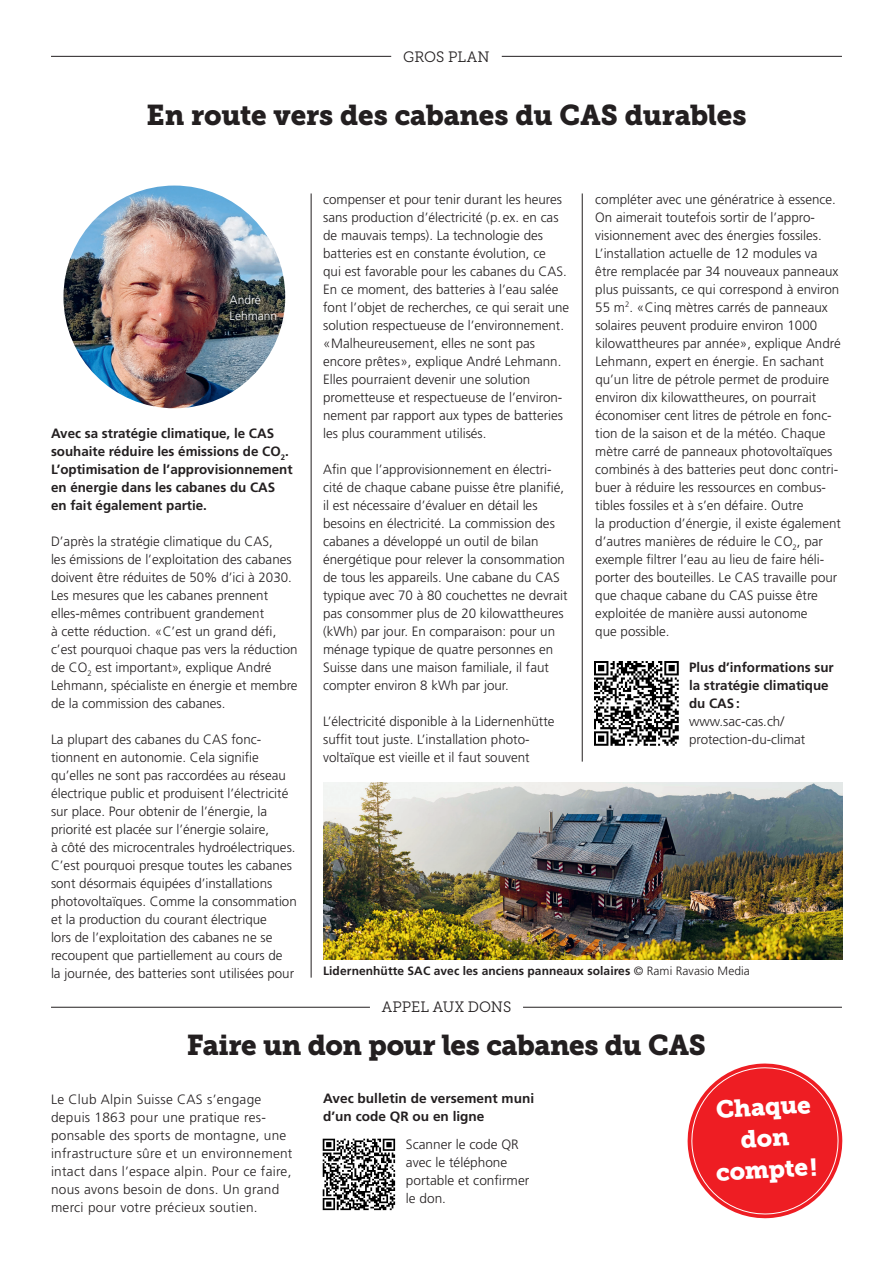
<style>
.page{position:relative;width:893px;height:1263px;background:#fff}
.page>*{position:absolute;margin:0;border:0;box-sizing:border-box;transform-origin:0 0}
.t1{font:28.5px "Museo Slab 900";letter-spacing:-.015em;color:#231f20}
.t2{font:24.45px/31.3px "Museo Slab 900";color:#fff;text-align:center}
.t3{font:15px "Museo Slab 300";color:#231f20}
.t4{font:300 13.5px/18px "Frutiger LT Std";color:#231f20}
.t5{font:700 13.5px/18px "Frutiger LT Std";color:#231f20}
.t6{font:300 13.5px/18px "Frutiger LT Std";letter-spacing:.02em;color:#231f20}
.t7{font:700 12px "Frutiger LT Std";letter-spacing:.005em;color:#231f20}
.t8{font:300 12px/16.5px "Frutiger LT Std";letter-spacing:.005em;color:#fff}
.s1{font-weight:300}
</style>
<div class="page">
<hr style="left:311px;top:193px;width:1px;height:785px;background:#231f20">
<hr style="left:582px;top:193px;width:1px;height:569px;background:#231f20">
<hr style="left:51px;top:1007px;width:319px;height:1px;background:#231f20">
<hr style="left:523px;top:1007px;width:319px;height:1px;background:#231f20">
<img style="left:63px;top:186px;width:222px;height:222px">
<svg style="left:687px;top:1063px;width:156px;height:156px"></svg>
<img style="left:323px;top:783px;width:519px;height:177px">
<div style="left:225px;top:291px;width:63px;height:41px;background:#231f20;opacity:.98"></div>
<hr style="left:51px;top:56px;width:340px;height:1px;background:#231f20">
<hr style="left:502px;top:56px;width:340px;height:1px;background:#231f20">
<img style="left:594px;top:661px;width:85px;height:85px">
<img style="left:322px;top:1138px;width:74px;height:73px">
<p class="t3" style="left:403px;top:49px;width:88px">GROS PLAN</p>
<h1 class="t1" style="left:146px;top:99px;width:601px">En route vers des cabanes du CAS durables</h1>
<p class="t8" style="left:230px;top:292px;width:49px">André<br>Lehmann</p>
<p class="t5" style="left:51px;top:424px;width:243px">Avec sa stratégie climatique, le CAS souhaite réduire les émissions de CO<sub>2</sub>.<br>L’optimisation de l’approvisionnement en énergie dans les cabanes du CAS en fait également partie.</p>
<p class="t4" style="left:51px;top:532px;width:248px">D’après la stratégie climatique du CAS,<br>les émissions de l’exploitation des cabanes doivent être réduites de 50% d’ici à 2030.<br>Les mesures que les cabanes prennent elles-mêmes contribuent grandement<br>à cette réduction. «C’est un grand défi, c’est pourquoi chaque pas vers la réduction de CO<sub>2</sub> est important», explique André Lehmann, spécialiste en énergie et membre de la commission des cabanes.</p>
<p class="t4" style="left:51px;top:730px;width:247px">La plupart des cabanes du CAS fonc&shy;tionnent en autonomie. Cela signifie qu’elles ne sont pas raccordées au réseau électrique public et produisent l’électricité sur place. Pour obtenir de l’énergie, la priorité est placée sur l’énergie solaire,<br>à côté des microcentrales hydroélectriques.<br>C’est pourquoi presque toutes les cabanes sont désormais équipées d’installations photovoltaïques. Comme la consommation et la production du courant électrique<br>lors de l’exploitation des cabanes ne se recoupent que partiellement au cours de<br>la journée, des batteries sont utilisées pour</p>
<p class="t4" style="left:323px;top:190px;width:248px">compenser et pour tenir durant les heures sans production d’électricité (p.ex. en cas de mauvais temps). La technologie des batteries est en constante évolution, ce<br>qui est favorable pour les cabanes du CAS.<br>En ce moment, des batteries à l’eau salée font l’objet de recherches, ce qui serait une solution respectueuse de l’environnement. «Malheureusement, elles ne sont pas encore prêtes», explique André Lehmann.<br>Elles pourraient devenir une solution prometteuse et respectueuse de l’environ&shy;nement par rapport aux types de batteries les plus couramment utilisés.</p>
<p class="t4" style="left:323px;top:460px;width:246px">Afin que l’approvisionnement en électri&shy;cité de chaque cabane puisse être planifié, il est nécessaire d’évaluer en détail les besoins en électricité. La commission des cabanes a développé un outil de bilan énergétique pour relever la consommation de tous les appareils. Une cabane du CAS typique avec 70 à 80 couchettes ne devrait pas consommer plus de 20 kilowattheures (kWh) par jour. En comparaison: pour un ménage typique de quatre personnes en Suisse dans une maison familiale, il faut compter environ 8 kWh par jour.</p>
<p class="t4" style="left:323px;top:712px;width:233px">L’électricité disponible à la Lidernenhütte suffit tout juste. L’installation photo&shy;voltaïque est vieille et il faut souvent</p>
<p class="t4" style="left:595px;top:190px;width:247px">compléter avec une génératrice à essence.<br>On aimerait toutefois sortir de l’appro&shy;visionnement avec des énergies fossiles.<br>L’installation actuelle de 12 modules va être remplacée par 34 nouveaux panneaux plus puissants, ce qui correspond à environ 55 m<sup>2</sup>. «Cinq mètres carrés de panneaux solaires peuvent produire environ 1000 kilowattheures par année», explique André Lehmann, expert en énergie. En sachant qu’un litre de pétrole permet de produire environ dix kilowattheures, on pourrait économiser cent litres de pétrole en fonc&shy;tion de la saison et de la météo. Chaque mètre carré de panneaux photovoltaïques combinés à des batteries peut donc contri&shy;buer à réduire les ressources en combus&shy;tibles fossiles et à s’en défaire. Outre<br>la production d’énergie, il existe également d’autres manières de réduire le CO<sub>2</sub>, par exemple filtrer l’eau au lieu de faire héli&shy;porter des bouteilles. Le CAS travaille pour que chaque cabane du CAS puisse être exploitée de manière aussi autonome<br>que possible.</p>
<p class="t5" style="left:689px;top:658px;width:146px">Plus d’informations sur la stratégie climatique du CAS:</p>
<p class="t4" style="left:689px;top:712px;width:118px">www.sac-cas.ch/ protection-du-climat</p>
<p class="t7" style="left:323px;top:963px;width:428px">Lidernenhütte SAC avec les anciens panneaux solaires <span class="s1">© Rami Ravasio Media</span></p>
<p class="t3" style="left:382px;top:998px;width:131px">APPEL AUX DONS</p>
<h1 class="t1" style="left:187px;top:1029px;width:520px">Faire un don pour les cabanes du CAS</h1>
<p class="t6" style="left:51px;top:1090px;width:243px">Le Club Alpin Suisse CAS s’engage depuis 1863 pour une pratique res&shy;ponsable des sports de montagne, une infrastructure sûre et un environnement intact dans l’espace alpin. Pour ce faire, nous avons besoin de dons. Un grand merci pour votre précieux soutien.</p>
<h2 class="t2" style="left:712px;top:1094px;width:103px;rotate:-3deg">Chaque don compte !</h2>
<p class="t5" style="left:323px;top:1089px;width:212px">Avec bulletin de versement muni d’un code QR ou en ligne</p>
<p class="t4" style="left:406px;top:1136px;width:125px">Scanner le code QR avec le téléphone portable et confirmer le don.</p>
</div>
